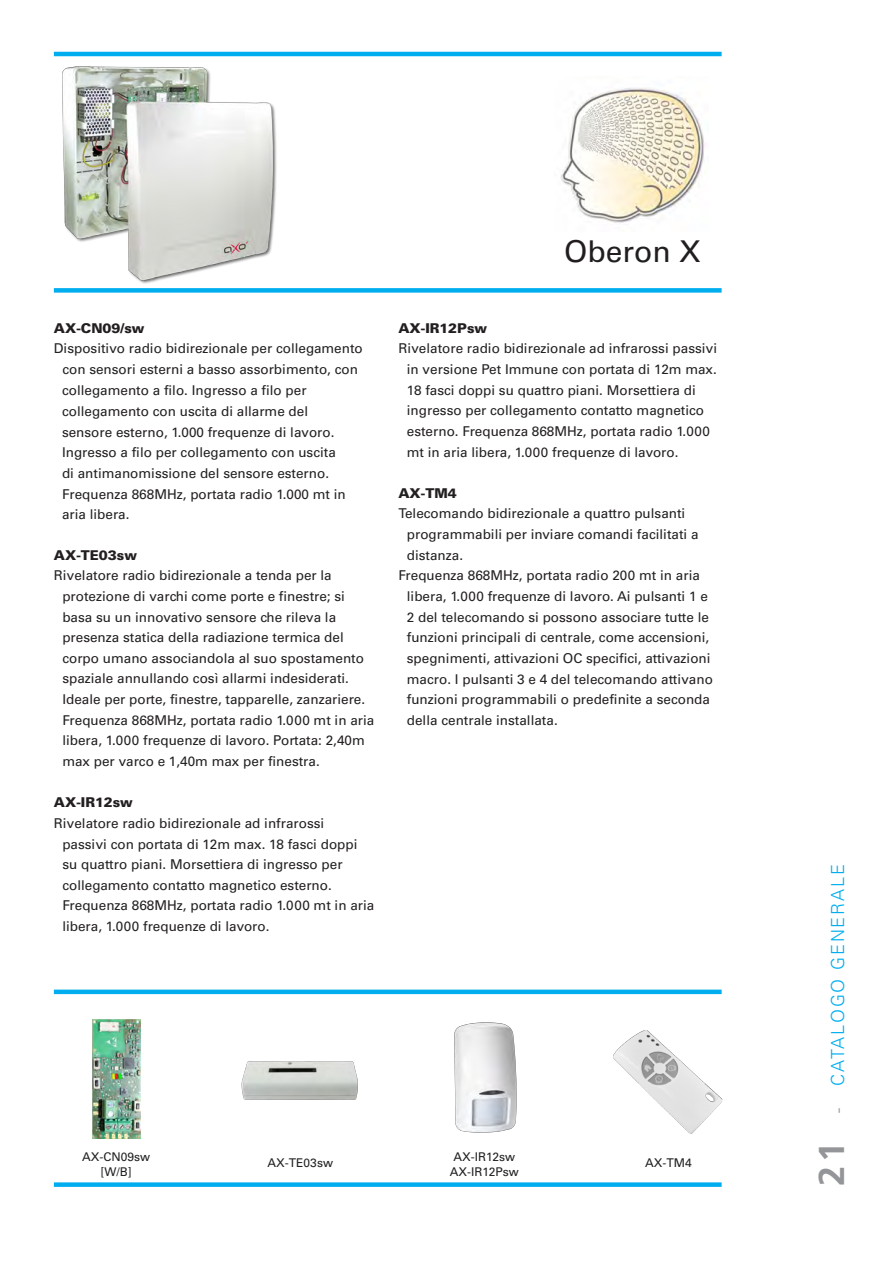
<style>
.page{position:relative;width:892px;height:1262px;background:#fff}
.page>*{position:absolute;margin:0;border:0;box-sizing:border-box;transform-origin:0 0}
.t1{font:30px "Univers LT Std";color:#221e1f}
.t2{font:300 18px "Univers LT Std";letter-spacing:.1em;color:#00aeef}
.Spiegazioni{font:13.5px/20.7px "Univers LT Std";color:#231f20}
.Spiegazioni-2{font:900 13.5px "Univers LT Std";color:#231f20}
.Spiegazioni-3{font:12px "Univers LT Std";color:#231f20}
.s1{font-family:"Frutiger";font-weight:700;font-size:36px;color:#939598}
.s2{color:#939598}
</style>
<div class="page">
<img style="left:92px;top:1019px;width:48px;height:119px">
<img style="left:614px;top:1030px;width:109px;height:103px">
<img style="left:241px;top:1061px;width:117px;height:39px">
<img style="left:454px;top:1022px;width:63px;height:111px">
<div style="left:54px;top:1182px;width:667px;height:5px;background:#00aeef"></div>
<hr style="left:54px;top:52px;width:667px;height:4px;background:#00aeef">
<div style="left:54px;top:288px;width:667px;height:5px;background:#00aeef"></div>
<div style="left:54px;top:989px;width:667px;height:5px;background:#00aeef"></div>
<img style="left:560px;top:87px;width:145px;height:136px">
<img style="left:62px;top:66px;width:215px;height:218px">
<p class="Spiegazioni-2" style="left:54px;top:319px;width:92px">AX-CN09/sw</p>
<p class="Spiegazioni" style="left:54px;top:338px;width:310px">Dispositivo radio bidirezionale per collegamento</p>
<p class="Spiegazioni" style="left:62px;top:359px;width:297px">con sensori esterni a basso assorbimento, con</p>
<p class="Spiegazioni" style="left:62px;top:380px;width:246px">collegamento a filo. Ingresso a filo per</p>
<p class="Spiegazioni" style="left:62px;top:401px;width:248px">collegamento con uscita di allarme del</p>
<p class="Spiegazioni" style="left:62px;top:421px;width:274px">sensore esterno, 1.000 frequenze di lavoro.</p>
<p class="Spiegazioni" style="left:62px;top:442px;width:275px">Ingresso a filo per collegamento con uscita</p>
<p class="Spiegazioni" style="left:62px;top:463px;width:269px">di antimanomissione del sensore esterno.</p>
<p class="Spiegazioni" style="left:62px;top:483px;width:285px">Frequenza 868MHz, portata radio 1.000 mt in</p>
<p class="Spiegazioni" style="left:62px;top:504px;width:69px">aria libera.</p>
<p class="Spiegazioni-2" style="left:54px;top:546px;width:85px">AX-TE03sw</p>
<p class="Spiegazioni" style="left:62px;top:565px;width:313px;text-indent:-9px">Rivelatore radio bidirezionale a tenda per la protezione di varchi come porte e finestre; si basa su un innovativo sensore che rileva la presenza statica della radiazione termica del corpo umano associandola al suo spostamento spaziale annullando così allarmi indesiderati.<br>Ideale per porte, finestre, tapparelle, zanzariere.<br>Frequenza 868MHz, portata radio 1.000 mt in aria libera, 1.000 frequenze di lavoro. Portata: 2,40m max per varco e 1,40m max per finestra.</p>
<p class="Spiegazioni-2" style="left:54px;top:794px;width:81px">AX-IR12sw</p>
<p class="Spiegazioni" style="left:62px;top:813px;width:313px;text-indent:-9px">Rivelatore radio bidirezionale ad infrarossi<br>passivi con portata di 12m max. 18 fasci doppi su quattro piani. Morsettiera di ingresso per collegamento contatto magnetico esterno.<br>Frequenza 868MHz, portata radio 1.000 mt in aria libera, 1.000 frequenze di lavoro.</p>
<h1 class="t1" style="left:564px;top:234px;width:138px">Oberon X</h1>
<p class="Spiegazioni-2" style="left:398px;top:319px;width:90px">AX-IR12Psw</p>
<p class="Spiegazioni" style="left:407px;top:338px;width:312px;text-indent:-9px">Rivelatore radio bidirezionale ad infrarossi passivi in versione Pet Immune con portata di 12m max.<br>18 fasci doppi su quattro piani. Morsettiera di ingresso per collegamento contatto magnetico esterno. Frequenza 868MHz, portata radio 1.000 mt in aria libera, 1.000 frequenze di lavoro.</p>
<p class="Spiegazioni-2" style="left:398px;top:484px;width:60px">AX-TM4</p>
<p class="Spiegazioni" style="left:407px;top:503px;width:293px;text-indent:-9px">Telecomando bidirezionale a quattro pulsanti programmabili per inviare comandi facilitati a distanza.</p>
<p class="Spiegazioni" style="left:407px;top:565px;width:308px;text-indent:-9px">Frequenza 868MHz, portata radio 200 mt in aria libera, 1.000 frequenze di lavoro. Ai pulsanti 1 e 2 del telecomando si possono associare tutte le funzioni principali di centrale, come accensioni, spegnimenti, attivazioni OC specifici, attivazioni macro. I pulsanti 3 e 4 del telecomando attivano funzioni programmabili o predefinite a seconda della centrale installata.</p>
<p class="Spiegazioni-3" style="left:82px;top:1149px;width:70px">AX-CN09sw</p>
<p class="Spiegazioni-3" style="left:101px;top:1164px;width:33px">[W/B]</p>
<p class="Spiegazioni-3" style="left:453px;top:1149px;width:63px">AX-IR12sw</p>
<p class="Spiegazioni-3" style="left:450px;top:1164px;width:71px">AX-IR12Psw</p>
<p class="Spiegazioni-3" style="left:268px;top:1155px;width:67px">AX-TE03sw</p>
<p class="Spiegazioni-3" style="left:645px;top:1155px;width:48px">AX-TM4</p>
<h2 class="t2" style="left:827px;top:1185px;width:323px;rotate:-90deg"><span class="s1">21</span> <span class="s2">-</span> CATALOGO GENERALE</h2>
</div>
